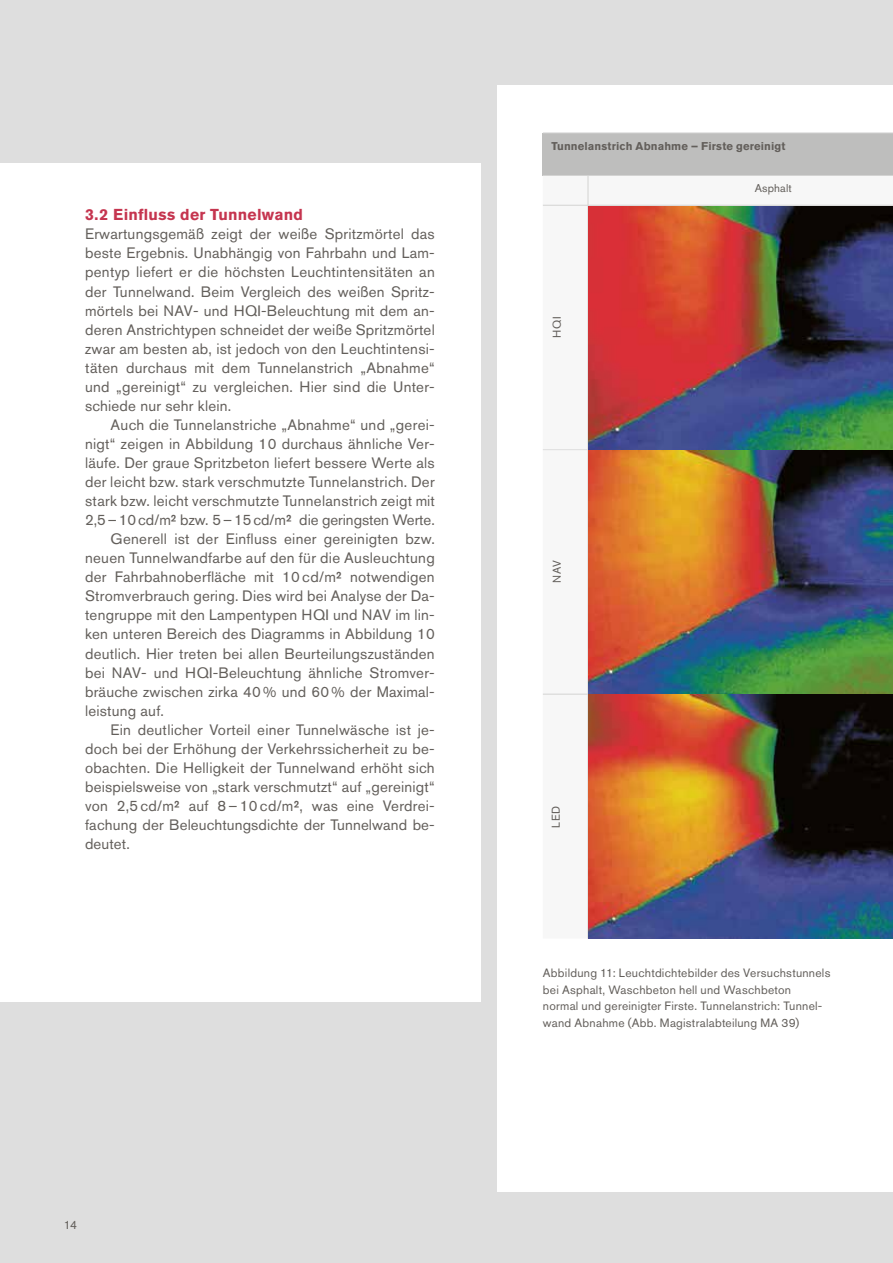
<style>
.page{position:relative;width:893px;height:1263px;background:#dedede}
.page>*{position:absolute;margin:0;border:0;box-sizing:border-box;transform-origin:0 0}
.t1{font:700 15.75px "Akzidenz Grotesk BE";letter-spacing:.015em;color:#c5354f}
.t2{font:15px/19px "Akzidenz Grotesk BE";letter-spacing:.015em;color:#635f5b;text-align:justify}
.t3{font:15px "Akzidenz Grotesk BE";letter-spacing:-.005em;color:#635f5b}
.t4{font:12px/16.5px "Akzidenz Grotesk BE";letter-spacing:.02em;color:#635f5b}
.t5{font:700 11.25px "Akzidenz Grotesk BE";letter-spacing:.01em;color:#635f5b}
.t6{font:11.25px "Akzidenz Grotesk BE";letter-spacing:.015em;color:#635f5b}
.s1{font-weight:500}
</style>
<div class="page">
<div style="left:0;top:163px;width:481px;height:838px;background:#fff"></div>
<div style="left:497px;top:86px;width:396px;height:1106px;background:#fff"></div>
<div style="left:543px;top:133px;width:350px;height:42px;background:#bebebd"></div>
<svg style="left:543px;top:176px;width:350px;height:762px"></svg>
<hr style="left:543px;top:175px;width:45px;height:1px;background:#d3d3d2">
<hr style="left:588px;top:175px;width:305px;height:1px;background:#d3d3d2">
<hr style="left:543px;top:205px;width:45px;height:1px;background:#d3d3d2">
<hr style="left:588px;top:205px;width:305px;height:1px;background:#d3d3d2">
<svg style="left:588px;top:176px;width:1px;height:29px"></svg>
<hr style="left:543px;top:133px;width:45px;height:1px;background:#d3d3d2">
<hr style="left:588px;top:133px;width:305px;height:1px;background:#d3d3d2">
<hr style="left:543px;top:449px;width:45px;height:1px;background:#dedede">
<hr style="left:543px;top:694px;width:45px;height:1px;background:#d3d3d2">
<img style="left:588px;top:206px;width:305px;height:732px">
<p class="t1" style="left:85px;top:206px;width:220px">3.2 Einfluss der Tunnelwand</p>
<p class="t2" style="left:85px;top:224px;width:351px">Erwartungsgemäß zeigt der weiße Spritzmörtel das beste Ergebnis. Unabhängig von Fahrbahn und Lam&shy;pentyp liefert er die höchsten Leuchtintensitäten an der Tunnelwand. Beim Vergleich des weißen Spritz&shy;mörtels bei NAV- und HQI-Beleuchtung mit dem an&shy;deren Anstrichtypen schneidet der weiße Spritzmörtel zwar am besten ab, ist jedoch von den Leuchtintensi&shy;täten durchaus mit dem Tunnelanstrich „Abnahme“ und „gereinigt“ zu vergleichen. Hier sind die Unter&shy;schiede nur sehr klein.</p>
<p class="t2" style="left:111px;top:415px;width:326px">Auch die Tunnelanstriche „Abnahme“ und „gerei-</p>
<p class="t2" style="left:85px;top:434px;width:351px">nigt“ zeigen in Abbildung 10 durchaus ähnliche Ver-</p>
<p class="t2" style="left:85px;top:453px;width:351px">läufe. Der graue Spritzbeton liefert bessere Werte als</p>
<p class="t2" style="left:85px;top:472px;width:351px">der leicht bzw. stark verschmutzte Tunnelanstrich. Der</p>
<p class="t2" style="left:85px;top:491px;width:351px">stark bzw. leicht verschmutzte Tunnelanstrich zeigt mit</p>
<p class="t3" style="left:85px;top:511px;width:351px">2,5–10cd/m<span class="s1">²</span> bzw. 5–15cd/m<span class="s1">²</span> die geringsten Werte.</p>
<p class="t2" style="left:111px;top:529px;width:326px">Generell ist der Einfluss einer gereinigten bzw.</p>
<p class="t2" style="left:85px;top:548px;width:351px">neuen Tunnelwandfarbe auf den für die Ausleuchtung</p>
<p class="t2" style="left:85px;top:567px;width:351px">der Fahrbahnoberfläche mit 10 cd/m<span class="s1">²</span> notwendigen</p>
<p class="t2" style="left:85px;top:586px;width:351px">Stromverbrauch gering. Dies wird bei Analyse der Da-</p>
<p class="t2" style="left:85px;top:605px;width:351px">tengruppe mit den Lampentypen HQI und NAV im lin-</p>
<p class="t2" style="left:85px;top:625px;width:351px">ken unteren Bereich des Diagramms in Abbildung 10</p>
<p class="t2" style="left:85px;top:644px;width:351px">deutlich. Hier treten bei allen Beurteilungszuständen</p>
<p class="t2" style="left:85px;top:663px;width:351px">bei NAV- und HQI-Beleuchtung ähnliche Stromver-</p>
<p class="t2" style="left:85px;top:682px;width:351px">bräuche zwischen zirka 40 % und 60 % der Maximal-</p>
<p class="t2" style="left:85px;top:701px;width:81px">leistung auf.</p>
<p class="t2" style="left:111px;top:720px;width:326px">Ein deutlicher Vorteil einer Tunnelwäsche ist je-</p>
<p class="t2" style="left:85px;top:739px;width:351px">doch bei der Erhöhung der Verkehrssicherheit zu be-</p>
<p class="t2" style="left:85px;top:758px;width:351px">obachten. Die Helligkeit der Tunnelwand erhöht sich</p>
<p class="t2" style="left:85px;top:777px;width:351px">beispielsweise von „stark verschmutzt“ auf „gereinigt“</p>
<p class="t2" style="left:85px;top:796px;width:351px">von 2,5 cd/m<span class="s1">²</span> auf 8 – 10 cd/m<span class="s1">²</span>, was eine Verdrei-</p>
<p class="t2" style="left:85px;top:815px;width:351px">fachung der Beleuchtungsdichte der Tunnelwand be-</p>
<p class="t2" style="left:85px;top:834px;width:46px">deutet.</p>
<p class="t4" style="left:64px;top:1217px;width:15px">14</p>
<p class="t5" style="left:551px;top:139px;width:236px">Tunnelanstrich Abnahme – Firste gereinigt</p>
<p class="t6" style="left:755px;top:182px;width:39px">Asphalt</p>
<p class="t6" style="left:550px;top:338px;width:23px;rotate:-90deg">HQI</p>
<p class="t6" style="left:550px;top:583px;width:24px;rotate:-90deg">NAV</p>
<p class="t6" style="left:549px;top:828px;width:24px;rotate:-90deg">LED</p>
<p class="t4" style="left:543px;top:965px;width:289px">Abbildung 11: Leuchtdichtebilder des Versuchstunnels bei Asphalt, Waschbeton hell und Waschbeton<br>normal und gereinigter Firste. Tunnelanstrich: Tunnel&shy;wand Abnahme (Abb. Magistralabteilung MA 39)</p>
</div>
